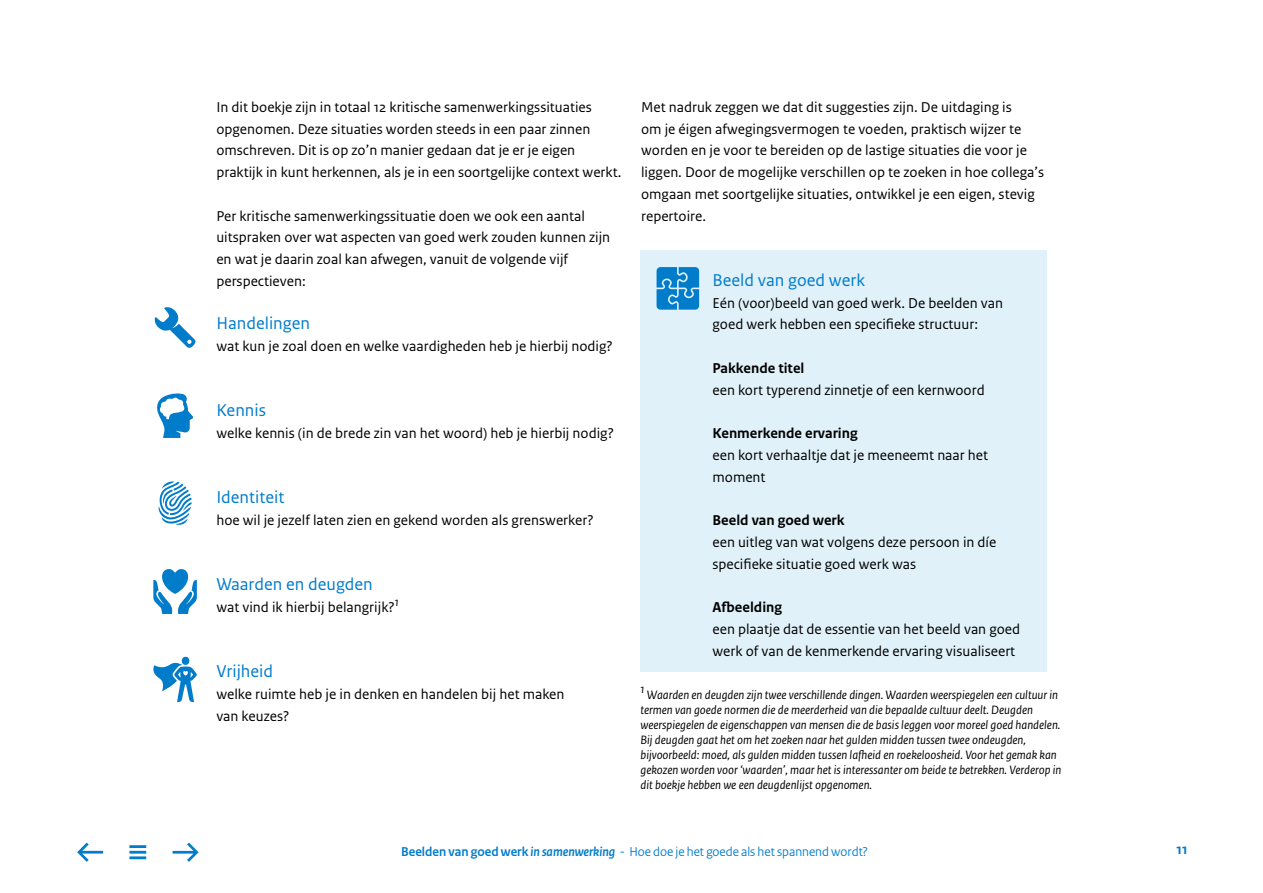
<style>
.page{position:relative;width:1263px;height:893px;background:#fff}
.page>*{position:absolute;margin:0;border:0;box-sizing:border-box;transform-origin:0 0}
.t1{font:18px "Rijksoverheid Sans Text";color:#007ccb}
.t2{font:15px/21.8px "Rijksoverheid Sans Text";color:#000}
.t3{font:700 15px "Rijksoverheid Sans Text";color:#000}
.t4{font:700 15px "Rijksoverheid Sans Text";color:#007ccb}
.t5{font:13.5px "Rijksoverheid Sans Heading";color:#007ccb}
.t6{font:italic 12.75px/15px "Rijksoverheid Sans Text";color:#000}
.s1{font-weight:700}
.s2{font-weight:700;font-style:italic}
</style>
<div class="page">
<div style="left:640px;top:251px;width:406px;height:421px;background:#e0f1fa"></div>
<svg style="left:153px;top:569px;width:44px;height:45px"></svg>
<svg style="left:656px;top:267px;width:43px;height:43px;background:#248fd2"></svg>
<svg style="left:154px;top:307px;width:42px;height:41px"></svg>
<svg style="left:157px;top:393px;width:36px;height:45px"></svg>
<div style="left:182px;top:657px;width:7px;height:8px;background:#007ccb;border-radius:50%"></div>
<svg style="left:153px;top:663px;width:44px;height:40px"></svg>
<svg style="left:158px;top:481px;width:34px;height:44px"></svg>
<svg style="left:77px;top:842px;width:26px;height:20px"></svg>
<svg style="left:173px;top:842px;width:26px;height:20px"></svg>
<hr style="left:129px;top:851px;width:17px;height:3px;background:#007ccb">
<hr style="left:129px;top:845px;width:17px;height:3px;background:#007ccb">
<hr style="left:129px;top:856px;width:17px;height:3px;background:#007ccb">
<p class="t2" style="left:216px;top:96px;width:406px">In dit boekje zijn in totaal 12 kritische samenwerkingssituaties opgenomen. Deze situaties worden steeds in een paar zinnen omschreven. Dit is op zo’n manier gedaan dat je er je eigen praktijk in kunt herkennen, als je in een soortgelijke context werkt.</p>
<p class="t2" style="left:216px;top:205px;width:395px">Per kritische samenwerkingssituatie doen we ook een aantal uitspraken over wat aspecten van goed werk zouden kunnen zijn en wat je daarin zoal kan afwegen, vanuit de volgende vijf perspectieven:</p>
<p class="t1" style="left:216px;top:313px;width:95px">Handelingen</p>
<p class="t2" style="left:216px;top:335px;width:398px">wat kun je zoal doen en welke vaardigheden heb je hierbij nodig?</p>
<p class="t1" style="left:216px;top:400px;width:51px">Kennis</p>
<p class="t2" style="left:216px;top:422px;width:399px">welke kennis (in de brede zin van het woord) heb je hierbij nodig?</p>
<p class="t1" style="left:216px;top:487px;width:69px">Identiteit</p>
<p class="t2" style="left:216px;top:509px;width:379px">hoe wil je jezelf laten zien en gekend worden als grenswerker?</p>
<p class="t1" style="left:216px;top:574px;width:158px">Waarden en deugden</p>
<p class="t2" style="left:216px;top:596px;width:184px">wat vind ik hierbij belangrijk?<sup>1</sup></p>
<p class="t1" style="left:216px;top:661px;width:58px">Vrijheid</p>
<p class="t2" style="left:216px;top:683px;width:350px">welke ruimte heb je in denken en handelen bij het maken van keuzes?</p>
<p class="t2" style="left:641px;top:96px;width:405px">Met nadruk zeggen we dat dit suggesties zijn. De uitdaging is<br>om je éigen afwegingsvermogen te voeden, praktisch wijzer te worden en je voor te bereiden op de lastige situaties die voor je liggen. Door de mogelijke verschillen op te zoeken in hoe collega’s omgaan met soortgelijke situaties, ontwikkel je een eigen, stevig repertoire.</p>
<p class="t1" style="left:712px;top:270px;width:154px">Beeld van goed werk</p>
<p class="t2" style="left:712px;top:292px;width:292px">Eén (voor)beeld van goed werk. De beelden van goed werk hebben een specifieke structuur:</p>
<p class="t3" style="left:712px;top:359px;width:93px">Pakkende titel</p>
<p class="t2" style="left:712px;top:379px;width:274px">een kort typerend zinnetje of een kernwoord</p>
<p class="t3" style="left:712px;top:425px;width:147px">Kenmerkende ervaring</p>
<p class="t2" style="left:712px;top:444px;width:277px">een kort verhaaltje dat je meeneemt naar het moment</p>
<p class="t3" style="left:712px;top:512px;width:134px">Beeld van goed werk</p>
<p class="t2" style="left:712px;top:531px;width:285px">een uitleg van wat volgens deze persoon in díe specifieke situatie goed werk was</p>
<p class="t3" style="left:712px;top:599px;width:71px">Afbeelding</p>
<p class="t2" style="left:712px;top:618px;width:309px">een plaatje dat de essentie van het beeld van goed werk of van de kenmerkende ervaring visualiseert</p>
<p class="t6" style="left:640px;top:682px;width:6px">1</p>
<p class="t6" style="left:640px;top:688px;width:422px;text-indent:6px">Waarden en deugden zijn twee verschillende dingen. Waarden weerspiegelen een cultuur in termen van goede normen die de meerderheid van die bepaalde cultuur deelt. Deugden weerspiegelen de eigenschappen van mensen die de basis leggen voor moreel goed handelen.<br>Bij deugden gaat het om het zoeken naar het gulden midden tussen twee ondeugden, bijvoorbeeld: moed, als gulden midden tussen lafheid en roekeloosheid. Voor het gemak kan gekozen worden voor ‘waarden’, maar het is interessanter om beide te betrekken. Verderop in dit boekje hebben we een deugdenlijst opgenomen.</p>
<p class="t5" style="left:401px;top:844px;width:468px"><span class="s1">Beelden van goed werk</span> <span class="s2">in samenwerking</span> - Hoe doe je het goede als het spannend wordt?</p>
<p class="t4" style="left:1176px;top:841px;width:13px">11</p>
</div>
